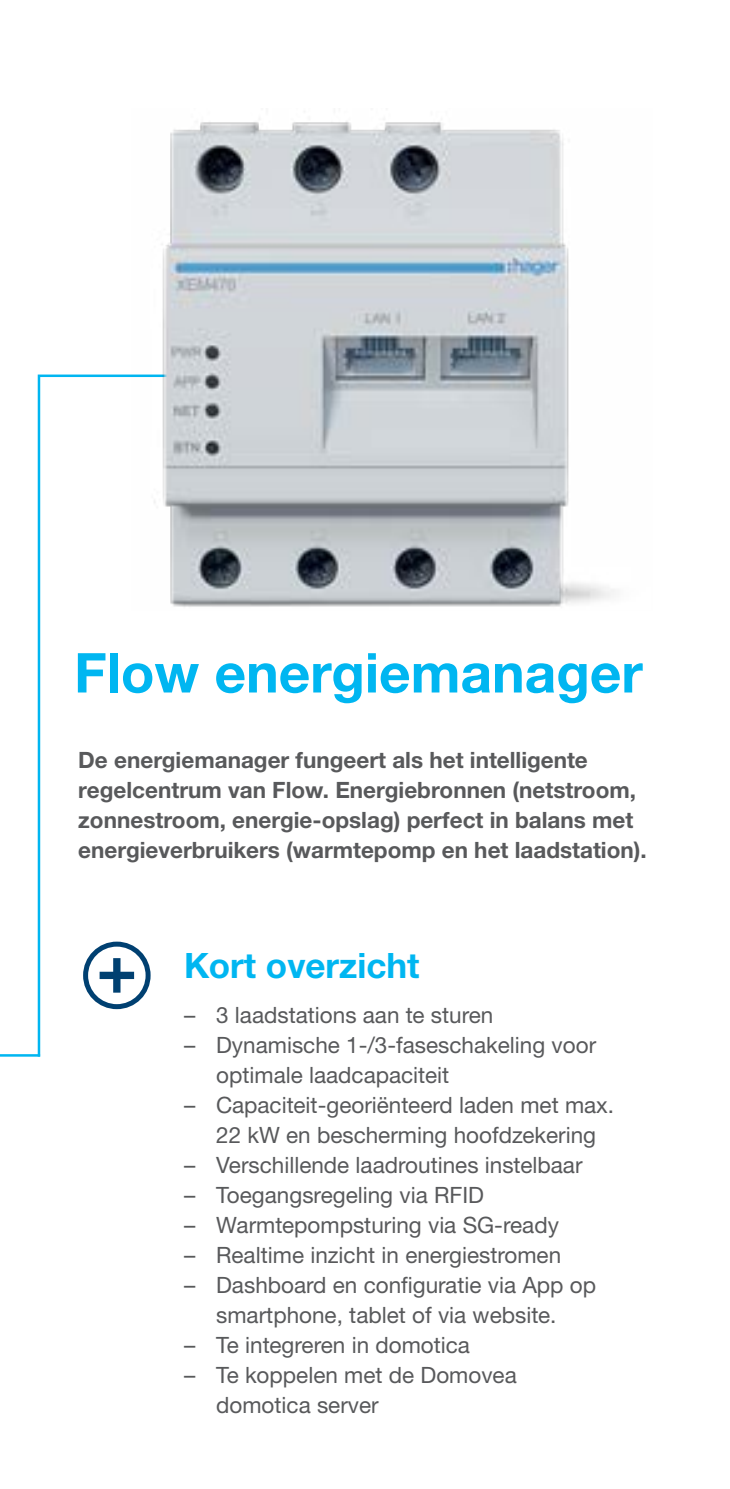
<style>
.page{position:relative;width:730px;height:1489px;background:#fff}
.page>*{position:absolute;margin:0;border:0;box-sizing:border-box;transform-origin:0 0}
.t1{font:700 55px "Helvetica Neue LTW1 G";color:#00b6f1}
.t2{font:700 35px "Helvetica Neue LTW1 G";color:#00b6f1}
.t3{font:22.5px/30px "Helvetica Neue LTW1 G";color:#58595b}
.t4{font:700 22.5px/30px "Helvetica Neue LTW1 G";color:#58595b}
</style>
<div class="page">
<hr style="left:0;top:1054px;width:40px;height:2px;background:#00b6f1">
<svg style="left:36px;top:374px;width:114px;height:683px"></svg>
<div style="left:83px;top:941px;width:68px;height:68px;border:5px solid #004071;border-radius:50%"></div>
<svg style="left:100px;top:958px;width:34px;height:34px"></svg>
<img style="left:131px;top:121px;width:484px;height:489px">
<h1 class="t1" style="left:74px;top:639px;width:570px">Flow energiemanager</h1>
<p class="t4" style="left:78px;top:744px;width:570px">De energiemanager fungeert als het intelligente regelcentrum van Flow. Energiebronnen (netstroom, zonnestroom, energie-opslag) perfect in balans met energieverbruikers (warmtepomp en het laadstation).</p>
<h2 class="t2" style="left:184px;top:943px;width:237px">Kort overzicht</h2>
<p class="t3" style="left:184px;top:999px;width:311px">– 3 laadstations aan te sturen</p>
<p class="t3" style="left:216px;top:1029px;width:381px;text-indent:-32px">– Dynamische 1-/3-faseschakeling voor optimale laadcapaciteit</p>
<p class="t3" style="left:216px;top:1089px;width:400px;text-indent:-32px">– Capaciteit-georiënteerd laden met max.<br>22 kW en bescherming hoofdzekering</p>
<p class="t3" style="left:184px;top:1149px;width:400px">– Verschillende laadroutines instelbaar</p>
<p class="t3" style="left:184px;top:1179px;width:301px">– Toegangsregeling via RFID</p>
<p class="t3" style="left:184px;top:1209px;width:376px">– Warmtepompsturing via SG-ready</p>
<p class="t3" style="left:184px;top:1239px;width:378px">– Realtime inzicht in energiestromen</p>
<p class="t3" style="left:184px;top:1269px;width:413px;text-align:center">– Dashboard en configuratie via App op smartphone, tablet of via website.</p>
<p class="t3" style="left:184px;top:1329px;width:287px">– Te integreren in domotica</p>
<p class="t3" style="left:216px;top:1359px;width:302px;text-indent:-32px">– Te koppelen met de Domovea domotica server</p>
</div>
